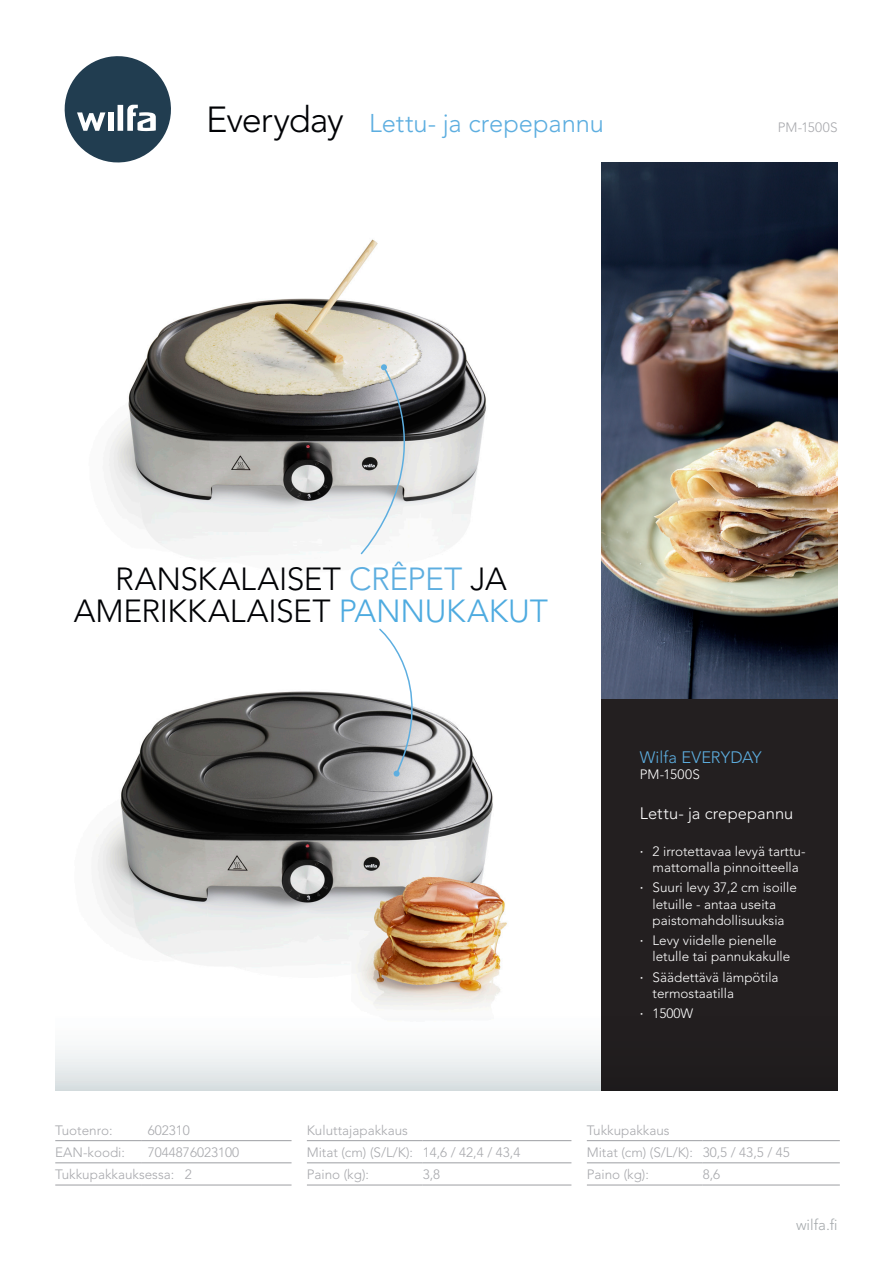
<style>
.page{position:relative;width:893px;height:1263px;background:#fff}
.page>*{position:absolute;margin:0;border:0;box-sizing:border-box;transform-origin:0 0}
.t1{font:300 31.65px "Avenir LT Std";letter-spacing:-.005em;color:#010205}
.t2{font:300 25.5px "Avenir LT Std";letter-spacing:-.005em;color:#5daee0}
.t3{font:300 16.5px "Avenir LT Std";letter-spacing:.005em;color:#fff}
.t4{font:300 16.5px "Avenir LT Std";letter-spacing:.005em;color:#5daee0}
.t5{font:300 15px "Avenir LT Std";color:#a5a9ac}
.t6{font:300 13.5px/16.2px "Avenir LT Std";color:#fff;text-align:center}
.t7{font:300 13.5px "Avenir LT Std";color:#a8a9ad}
.t8{font:300 13.5px "Avenir LT Pro";color:#a8a9ad}
.s1{font-size:36px;color:#010205}
.s2{color:#5daee0}
.s3{color:#4eabe0}
.s4{font-weight:500}
.s5{font-family:"Avenir LT Pro"}
</style>
<div class="page">
<img style="left:97px;top:691px;width:410px;height:299px">
<img style="left:108px;top:239px;width:379px;height:320px">
<svg style="left:65px;top:56px;width:106px;height:106px"></svg>
<img style="left:602px;top:162px;width:236px;height:537px">
<div style="left:602px;top:699px;width:236px;height:392px;background:#231f20"></div>
<svg style="left:55px;top:990px;width:547px;height:101px"></svg>
<hr style="left:55px;top:1140px;width:87px;height:1px;background:#a8a9ad">
<hr style="left:142px;top:1140px;width:150px;height:1px;background:#a8a9ad">
<hr style="left:307px;top:1140px;width:116px;height:1px;background:#a8a9ad">
<hr style="left:423px;top:1140px;width:149px;height:1px;background:#a8a9ad">
<hr style="left:587px;top:1140px;width:116px;height:1px;background:#a8a9ad">
<hr style="left:703px;top:1140px;width:137px;height:1px;background:#a8a9ad">
<hr style="left:55px;top:1162px;width:87px;height:1px;background:#a8a9ad">
<hr style="left:142px;top:1162px;width:150px;height:1px;background:#a8a9ad">
<hr style="left:307px;top:1162px;width:116px;height:1px;background:#a8a9ad">
<hr style="left:423px;top:1162px;width:149px;height:1px;background:#a8a9ad">
<hr style="left:587px;top:1162px;width:116px;height:1px;background:#a8a9ad">
<hr style="left:703px;top:1162px;width:137px;height:1px;background:#a8a9ad">
<hr style="left:55px;top:1184px;width:87px;height:1px;background:#a8a9ad">
<hr style="left:142px;top:1184px;width:150px;height:1px;background:#a8a9ad">
<hr style="left:307px;top:1184px;width:116px;height:1px;background:#a8a9ad">
<hr style="left:423px;top:1184px;width:149px;height:1px;background:#a8a9ad">
<hr style="left:587px;top:1184px;width:116px;height:1px;background:#a8a9ad">
<hr style="left:703px;top:1184px;width:137px;height:1px;background:#a8a9ad">
<svg style="left:378px;top:628px;width:61px;height:148px"></svg>
<svg style="left:360px;top:364px;width:80px;height:191px"></svg>
<p class="t2" style="left:206px;top:108px;width:399px"><span class="s1">Everyday</span> Lettu- ja crepepannu</p>
<p class="t7" style="left:778px;top:119px;width:62px">PM-1500S</p>
<p class="t1" style="left:115px;top:560px;width:393px">RANSKALAISET <span class="s2">CRÊPET</span> JA</p>
<p class="t1" style="left:74px;top:592px;width:476px">AMERIKKALAISET <span class="s3">PANNUKAKUT</span></p>
<p class="t4" style="left:640px;top:748px;width:123px">Wilfa EVERYDAY</p>
<p class="t6" style="left:640px;top:767px;width:62px">PM-1500S</p>
<p class="t3" style="left:640px;top:804px;width:155px">Lettu- ja crepepannu</p>
<p class="t6" style="left:640px;top:843px;width:167px"><span class="s4">·</span> 2 irrotettavaa levyä tarttu&shy;mattomalla pinnoitteella</p>
<p class="t6" style="left:640px;top:879px;width:159px"><span class="s4">·</span> Suuri levy 37,2 cm isoille letuille - antaa useita paistomahdollisuuksia</p>
<p class="t6" style="left:653px;top:932px;width:139px;text-align:left;text-indent:-13px"><span class="s4">·</span> Levy viidelle pienelle letulle tai pannukakulle</p>
<p class="t6" style="left:653px;top:969px;width:128px;text-align:left;text-indent:-13px"><span class="s4">·</span> Säädettävä lämpötila termostaatilla</p>
<p class="t6" style="left:640px;top:1006px;width:55px"><span class="s4">·</span> 1500W</p>
<p class="t7" style="left:55px;top:1122px;width:59px">Tuotenro:</p>
<p class="t7" style="left:148px;top:1122px;width:44px">602310</p>
<p class="t7" style="left:307px;top:1122px;width:103px">Kuluttajapakkaus</p>
<p class="t7" style="left:587px;top:1122px;width:85px">Tukkupakkaus</p>
<p class="t7" style="left:55px;top:1144px;width:71px">EAN-koodi:</p>
<p class="t7" style="left:148px;top:1144px;width:93px">7044876023100</p>
<p class="t7" style="left:307px;top:1144px;width:108px">Mitat (cm) (S/L/K):</p>
<p class="t8" style="left:423px;top:1144px;width:99px">14,6 / 42,4 / 43,4</p>
<p class="t7" style="left:587px;top:1144px;width:108px">Mitat (cm) (S/L/K):</p>
<p class="t8" style="left:703px;top:1144px;width:89px">30,5 / 43,5 / 45</p>
<p class="t7" style="left:55px;top:1166px;width:138px">Tukkupakkauksessa: <span class="s5">2</span></p>
<p class="t7" style="left:307px;top:1166px;width:64px">Paino (kg):</p>
<p class="t8" style="left:423px;top:1166px;width:19px">3,8</p>
<p class="t7" style="left:587px;top:1166px;width:64px">Paino (kg):</p>
<p class="t8" style="left:703px;top:1166px;width:19px">8,6</p>
<p class="t5" style="left:796px;top:1216px;width:43px">wilfa.fi</p>
</div>
